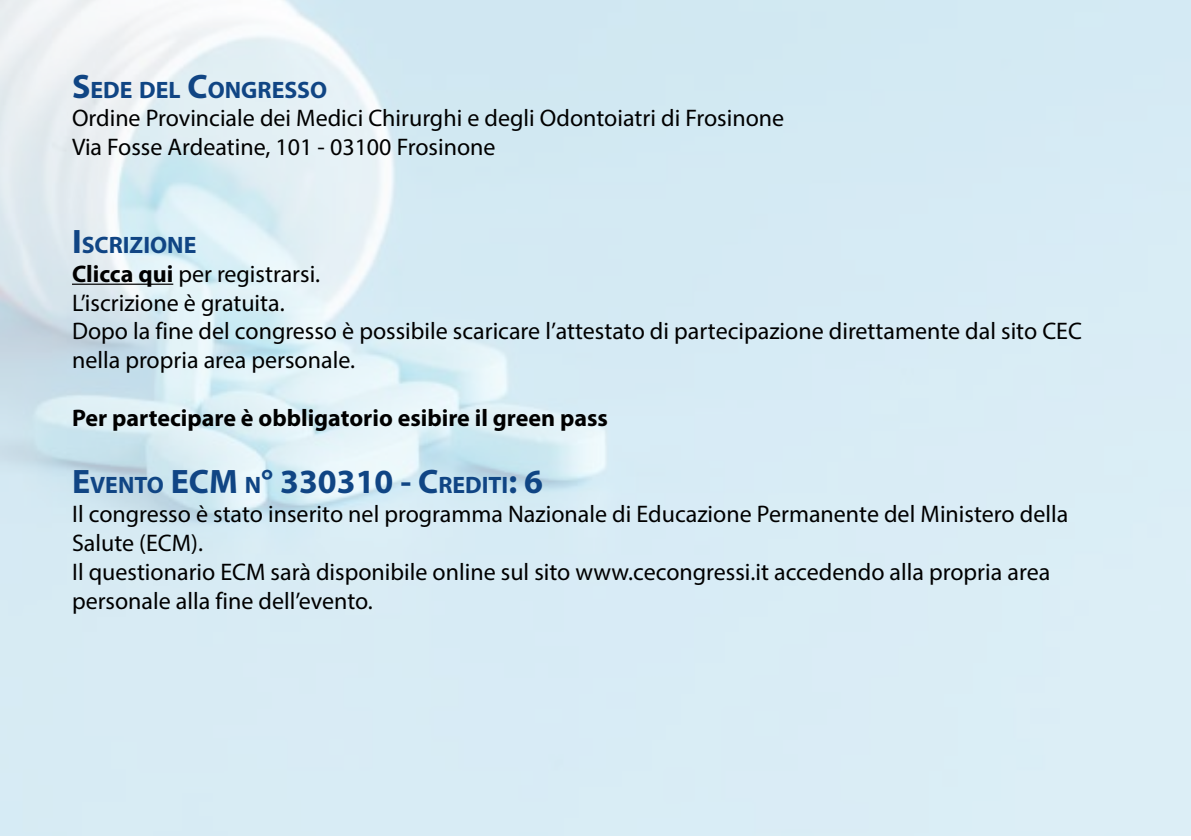
<style>
.page{position:relative;width:1191px;height:840px;background:#fff}
.page>*{position:absolute;margin:0;border:0;box-sizing:border-box;transform-origin:0 0}
.t1{font:700 34px "Myriad Pro";color:#104584}
.t2{font:24px/28.8px "Myriad Pro";color:#000}
.t3{font:700 24px "Myriad Pro";color:#000}
.t4{font:700 23.8px "Myriad Pro";color:#104584}
.s1{font-size:34px}
.s2{font-weight:700}
.s3{font-size:23.8px}
</style>
<div class="page">
<hr style="left:72px;top:283px;width:101px;height:2px;background:#000">
<p class="t4" style="left:72px;top:74px;width:33px"><span class="s1">S</span>EDE</p>
<p class="t4" style="left:139px;top:74px;width:189px">DEL <span class="s1">C</span>ONGRESSO</p>
<p class="t2" style="left:72px;top:103px;width:713px">Ordine Provinciale dei Medici Chirurghi e degli Odontoiatri di Frosinone<br>Via Fosse Ardeatine, 101 - 03100 Frosinone</p>
<p class="t4" style="left:72px;top:229px;width:123px"><span class="s1">I</span>SCRIZIONE</p>
<p class="t2" style="left:72px;top:259px;width:1011px"><span class="s2">Clicca qui</span> per registrarsi.<br>L’iscrizione è gratuita.<br>Dopo la fine del congresso è possibile scaricare l’attestato di partecipazione direttamente dal sito CEC nella propria area personale.</p>
<p class="t3" style="left:72px;top:402px;width:537px">Per partecipare è obbligatorio esibire il green pass</p>
<h1 class="t1" style="left:72px;top:459px;width:380px">E<span class="s3">VENTO</span> ECM <span class="s3">N</span>° 330310 - C<span class="s3">REDI</span></h1>
<p class="t4" style="left:488px;top:469px;width:56px">TI<span class="s1">: 6</span></p>
<p class="t2" style="left:72px;top:499px;width:997px">Il congresso è stato inserito nel programma Nazionale di Educazione Permanente del Ministero della Salute (ECM).<br>Il questionario ECM sarà disponibile online sul sito www.cecongressi.it accedendo alla propria area personale alla fine dell’evento.</p>
</div>
